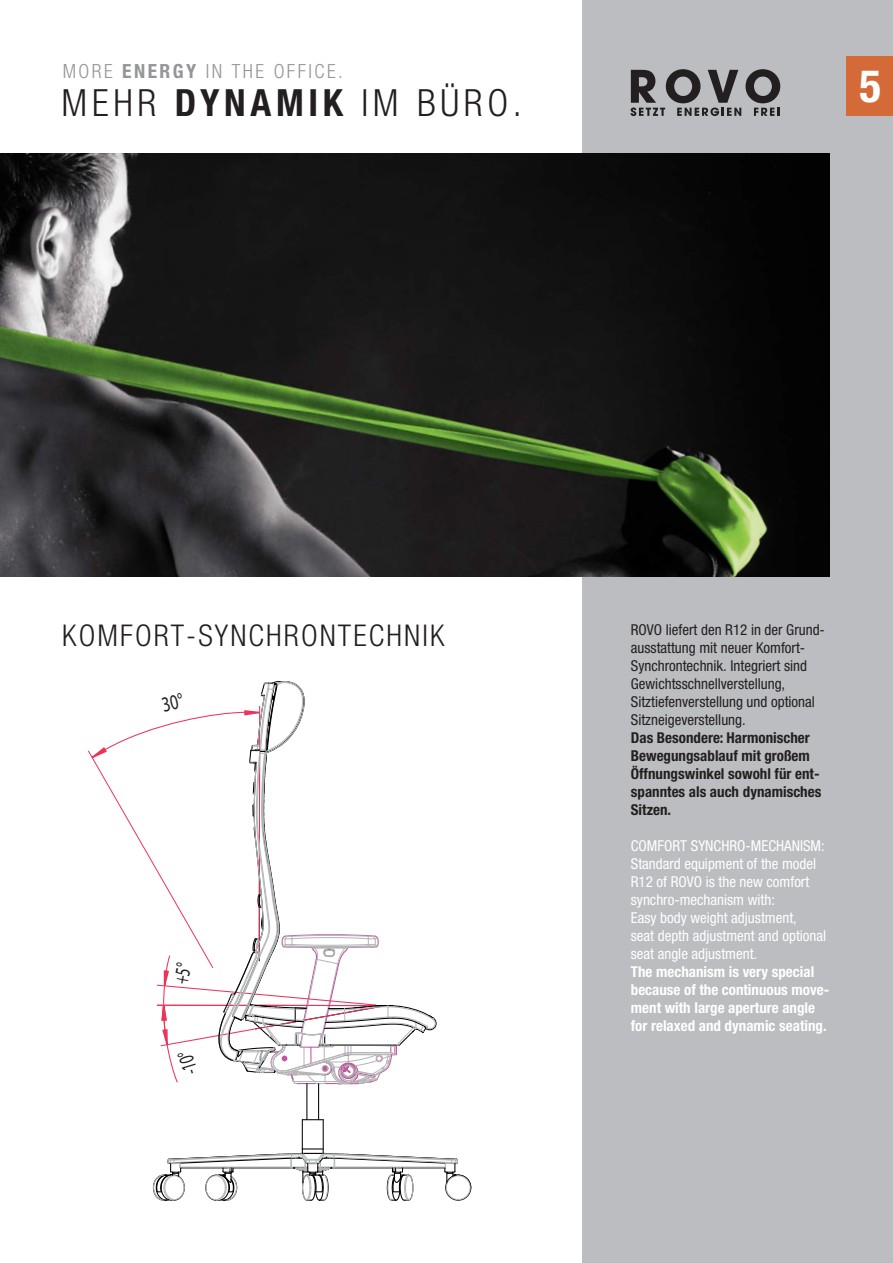
<style>
.page{position:relative;width:893px;height:1263px;background:#fff}
.page>*{position:absolute;margin:0;border:0;box-sizing:border-box;transform-origin:0 0}
.t1{font:700 condensed 45px "Helvetica Neue";color:#fff}
.t2{font:300 condensed 37.5px "Helvetica Neue";letter-spacing:.125em;color:#231f20}
.t3{font:300 condensed 30px "Helvetica Neue";letter-spacing:.07em;color:#231f20}
.t4{font:21.45px "Myriad";color:#231f20;scale:.67 1}
.t5{font:300 condensed 19.5px "Helvetica Neue";letter-spacing:.125em;color:#939598}
.t6{font:condensed 15px/18px "Helvetica Neue";color:#fff}
.t7{font:condensed 15px/18px "Helvetica Neue";color:#231f20}
.t8{font:700 condensed 15px/18px "Helvetica Neue";color:#231f20}
.t9{font:700 condensed 15px/18px "Helvetica Neue";color:#fff}
.s1{font-weight:700}
</style>
<div class="page">
<div style="left:583px;top:0;width:310px;height:1263px;background:#bbbdc0"></div>
<img style="left:0;top:153px;width:829px;height:423px">
<hr style="left:306px;top:1083px;width:1px;height:37px;background:#000">
<hr style="left:318px;top:1083px;width:1px;height:37px;background:#000">
<svg style="left:152px;top:1119px;width:319px;height:82px"></svg>
<div style="left:847px;top:56px;width:46px;height:60px;background:#d56a39"></div>
<svg style="left:631px;top:69px;width:149px;height:47px"></svg>
<svg style="left:88px;top:681px;width:349px;height:405px"></svg>
<h3 class="t5" style="left:63px;top:64px;width:282px">MORE <span class="s1">ENERGY</span> IN THE OFFICE.</h3>
<h2 class="t2" style="left:62px;top:89px;width:462px">MEHR <span class="s1">DYNAMIK</span> IM BÜRO.</h2>
<h1 class="t1" style="left:859px;top:69px;width:23px">5</h1>
<h3 class="t3" style="left:62px;top:624px;width:384px">KOMFORT-SYNCHRONTECHNIK</h3>
<p class="t7" style="left:631px;top:622px;width:196px">ROVO liefert den R12 in der Grund&shy;ausstattung mit neuer Komfort-<br>Synchrontechnik. Integriert sind<br>Gewichtsschnellverstellung,<br>Sitztiefenverstellung und optional<br>Sitzneigeverstellung.</p>
<p class="t8" style="left:631px;top:730px;width:192px">Das Besondere: Harmonischer<br>Bewegungsablauf mit großem<br>Öffnungswinkel sowohl für ent&shy;spanntes als auch dynamisches<br>Sitzen.</p>
<p class="t6" style="left:631px;top:838px;width:197px">COMFORT SYNCHRO-MECHANISM:<br>Standard equipment of the model<br>R12 of ROVO is the new comfort synchro-mechanism with:<br>Easy body weight adjustment,<br>seat depth adjustment and optional seat angle adjustment.</p>
<p class="t9" style="left:631px;top:964px;width:200px">The mechanism is very special because of the continuous move&shy;ment with large aperture angle for relaxed and dynamic seating.</p>
<h3 class="t4" style="left:184px;top:1077px;width:37px;rotate:-107deg">-10°</h3>
</div>
